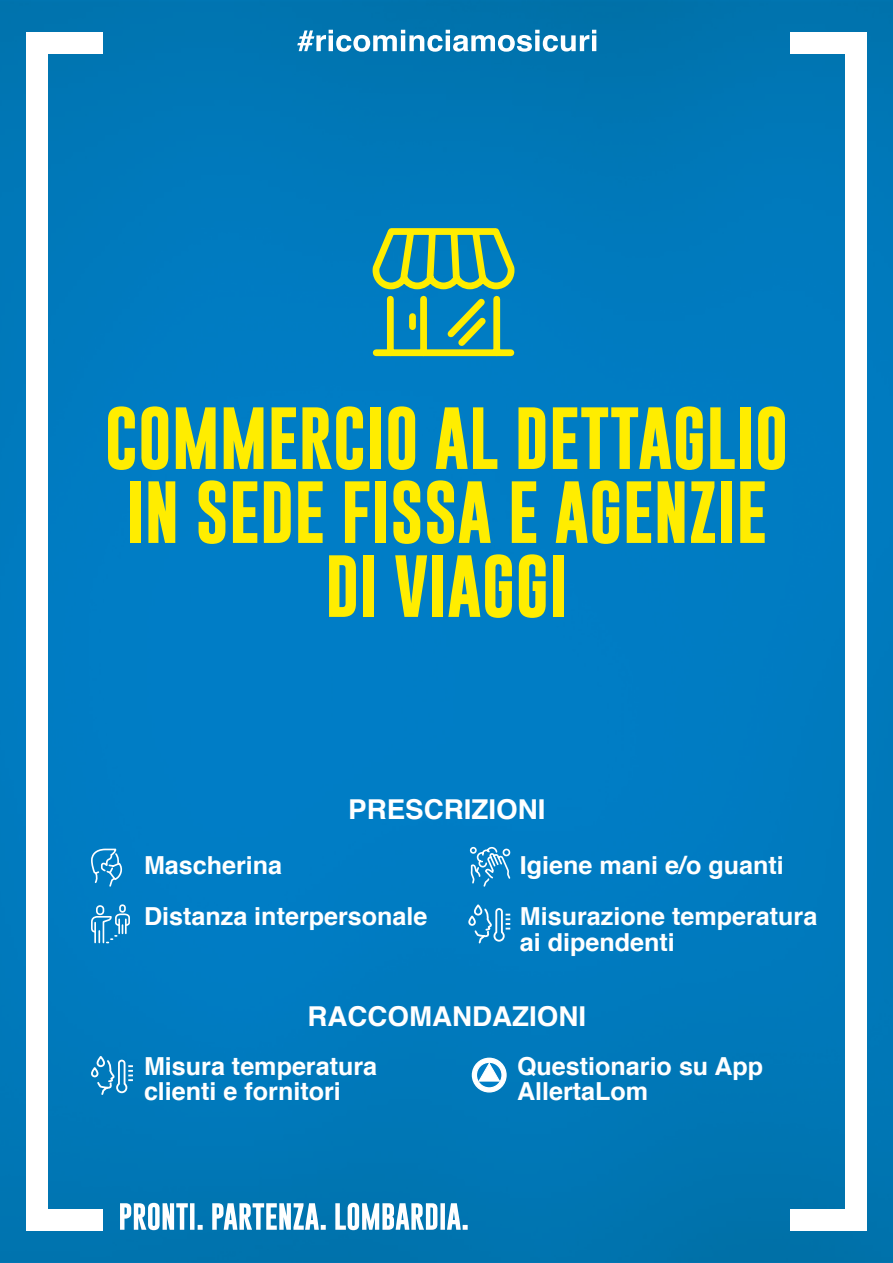
<style>
.page{position:relative;width:893px;height:1263px;background:#fff}
.page>*{position:absolute;margin:0;border:0;box-sizing:border-box;transform-origin:0 0}
.t1{font:700 63px/73.9px "Gobold";color:#ffed00;text-align:center}
.t2{font:700 27.45px "Helvetica";color:#fff}
.t3{font:700 24.9px/51.3px "Helvetica";color:#fff}
</style>
<div class="page">
<img style="left:0;top:0;width:893px;height:1263px">
<svg style="left:297px;top:30px;width:299px;height:22px"></svg>
<svg style="left:120px;top:1203px;width:348px;height:27px"></svg>
<div style="left:26px;top:32px;width:21px;height:1187px;background:#fff"></div>
<div style="left:26px;top:1209px;width:76px;height:21px;background:#fff"></div>
<div style="left:26px;top:32px;width:76px;height:21px;background:#fff"></div>
<div style="left:846px;top:32px;width:21px;height:1187px;background:#fff"></div>
<div style="left:791px;top:1209px;width:76px;height:21px;background:#fff"></div>
<div style="left:791px;top:32px;width:76px;height:21px;background:#fff"></div>
<svg style="left:369px;top:223px;width:149px;height:136px"></svg>
<svg style="left:90px;top:848px;width:33px;height:40px"></svg>
<div style="left:96px;top:905px;width:8px;height:10px;border:2px solid #fff;border-radius:3px"></div>
<div style="left:119px;top:904px;width:7px;height:9px;border:2px solid #fff;border-radius:3px"></div>
<svg style="left:90px;top:913px;width:41px;height:31px"></svg>
<svg style="left:90px;top:1055px;width:45px;height:41px"></svg>
<svg style="left:469px;top:846px;width:43px;height:42px"></svg>
<div style="left:472px;top:1058px;width:34px;height:34px;background:#fff;border-radius:50%"></div>
<div style="left:472px;top:1058px;width:35px;height:34px;border:1px solid #fff;border-radius:50%"></div>
<svg style="left:476px;top:1062px;width:26px;height:26px"></svg>
<div style="left:476px;top:1061px;width:27px;height:27px;border:1px solid #fff;border-radius:50%"></div>
<svg style="left:478px;top:1063px;width:22px;height:18px"></svg>
<svg style="left:467px;top:903px;width:45px;height:42px"></svg>
<h1 class="t1" style="left:105px;top:401px;width:685px">COMMERCIO AL DETTAGLIO<br>IN SEDE FISSA E AGENZIE<br>DI VIAGGI</h1>
<p class="t2" style="left:348px;top:787px;width:199px">PRESCRIZIONI</p>
<p class="t3" style="left:144px;top:840px;width:285px">Mascherina<br>Distanza interpersonale</p>
<p class="t3" style="left:520px;top:840px;width:299px">Igiene mani e/o guanti<br>Misurazione temperatura</p>
<p class="t3" style="left:520px;top:917px;width:156px">ai dipendenti</p>
<p class="t2" style="left:307px;top:994px;width:280px">RACCOMANDAZIONI</p>
<p class="t3" style="left:144px;top:1053px;width:235px;line-height:25.7px">Misura temperatura clienti e fornitori</p>
<p class="t3" style="left:517px;top:1053px;width:248px;line-height:25.7px">Questionario su App<br>AllertaLom</p>
</div>
